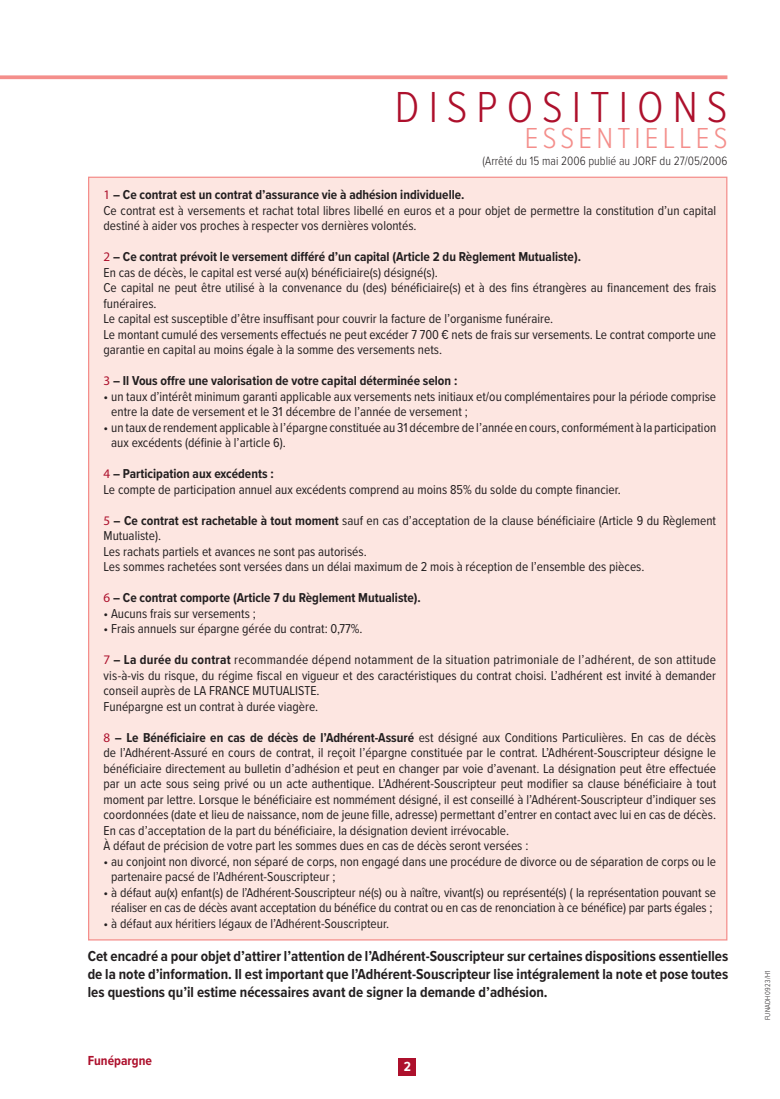
<style>
.page{position:relative;width:780px;height:1099px;background:#fff}
.page>*{position:absolute;margin:0;border:0;box-sizing:border-box;transform-origin:0 0}
.t1{font:300 45px "Proxima Nova Cond";letter-spacing:.2em;color:#ad102c}
.t2{font:300 30px "Proxima Nova Cond";letter-spacing:.14em;color:#f48e8b}
.t3{font:700 15px/18px "Proxima Nova Cond";color:#231f20;text-align:justify}
.t4{font:700 13.75px "Proxima Nova Cond";color:#fff}
.t5{font:700 13.62px "Proxima Nova Cond";color:#ad102c}
.t6{font:13.38px/15.5px "Proxima Nova Cond";color:#231f20}
.t7{font:700 13.38px "Proxima Nova Cond";color:#231f20}
.t8{font:300 12.5px "Proxima Nova Cond";color:#231f20}
.t9{font:300 7.5px "Proxima Nova Cond";letter-spacing:.04em;color:#231f20}
.s1{font-family:"Myriad Pro";font-weight:400;font-size:13.12px;color:#ad102c}
.s2{font-family:"Myriad Pro";font-size:13.12px;color:#ad102c}
.s3{font-weight:700}
</style>
<div class="page">
<div style="left:398px;top:1057px;width:18px;height:18px;background:#ad102c"></div>
<div style="left:88px;top:177px;width:639px;height:763px;background:#fde6e1;border:1px solid #f48e8b"></div>
<svg style="left:0;top:75px;width:727px;height:4px;fill:#f48e8b"></svg>
<p class="t1" style="left:395px;top:74px;width:334px">DISPOSITIONS</p>
<p class="t2" style="left:525px;top:116px;width:204px">ESSENTIELLES</p>
<p class="t8" style="left:482px;top:152px;width:246px">(Arrêté du 15 mai 2006 publié au JORF du 27/05/2006</p>
<p class="t7" style="left:103px;top:185px;width:362px"><span class="s1">1</span> – Ce contrat est un contrat d’assurance vie à adhésion individuelle.</p>
<p class="t6" style="left:103px;top:202px;width:614px">Ce contrat est à versements et rachat total libres libellé en euros et a pour objet de permettre la constitution d’un capital destiné à aider vos proches à respecter vos dernières volontés.</p>
<p class="t7" style="left:103px;top:247px;width:479px"><span class="s1">2</span> – Ce contrat prévoit le versement différé d’un capital (Article 2 du Règlement Mutualiste).</p>
<p class="t6" style="left:103px;top:264px;width:336px">En cas de décès, le capital est versé au(x) bénéficiaire(s) désigné(s).</p>
<p class="t6" style="left:103px;top:279px;width:614px">Ce capital ne peut être utilisé à la convenance du (des) bénéficiaire(s) et à des fins étrangères au financement des frais funéraires.</p>
<p class="t6" style="left:103px;top:310px;width:451px">Le capital est susceptible d’être insuffisant pour couvrir la facture de l’organisme funéraire.</p>
<p class="t6" style="left:103px;top:326px;width:614px">Le montant cumulé des versements effectués ne peut excéder 7 700 € nets de frais sur versements. Le contrat comporte une garantie en capital au moins égale à la somme des versements nets.</p>
<p class="t7" style="left:103px;top:371px;width:355px"><span class="s1">3</span> – Il Vous offre une valorisation de votre capital déterminée selon :</p>
<p class="t6" style="left:111px;top:388px;width:606px;text-indent:-8px">• un taux d’intérêt minimum garanti applicable aux versements nets initiaux et/ou complémentaires pour la période comprise entre la date de versement et le 31 décembre de l’année de versement ;</p>
<p class="t6" style="left:111px;top:419px;width:606px;text-indent:-8px">• un taux de rendement applicable à l’épargne constituée au 31 décembre de l’année en cours, conformément à la participation aux excédents (définie à l’article 6).</p>
<p class="t7" style="left:103px;top:464px;width:172px"><span class="s1">4</span> – Participation aux excédents :</p>
<p class="t6" style="left:103px;top:481px;width:518px">Le compte de participation annuel aux excédents comprend au moins 85% du solde du compte financier.</p>
<p class="t6" style="left:103px;top:512px;width:614px"><span class="s2">5</span> <span class="s3">– Ce contrat est rachetable à tout moment</span> sauf en cas d’acceptation de la clause bénéficiaire (Article 9 du Règlement<br>Mutualiste).</p>
<p class="t6" style="left:103px;top:543px;width:265px">Les rachats partiels et avances ne sont pas autorisés.</p>
<p class="t6" style="left:103px;top:558px;width:542px">Les sommes rachetées sont versées dans un délai maximum de 2 mois à réception de l’ensemble des pièces.</p>
<p class="t7" style="left:103px;top:588px;width:319px"><span class="s1">6</span> – Ce contrat comporte (Article 7 du Règlement Mutualiste).</p>
<p class="t6" style="left:103px;top:605px;width:154px">• Aucuns frais sur versements ;</p>
<p class="t6" style="left:103px;top:620px;width:260px">• Frais annuels sur épargne gérée du contrat: 0,77%.</p>
<p class="t6" style="left:103px;top:651px;width:614px;text-align:justify"><span class="s2">7</span> <span class="s3">– La durée du contrat</span> recommandée dépend notamment de la situation patrimoniale de l’adhérent, de son attitude vis-à-vis du risque, du régime fiscal en vigueur et des caractéristiques du contrat choisi. L’adhérent est invité à demander conseil auprès de LA FRANCE MUTUALISTE.</p>
<p class="t6" style="left:103px;top:698px;width:216px">Funépargne est un contrat à durée viagère.</p>
<p class="t6" style="left:103px;top:729px;width:614px;text-align:justify"><span class="s2">8</span> <span class="s3">– Le Bénéficiaire en cas de décès de l’Adhérent-Assuré</span> est désigné aux Conditions Particulières. En cas de décès de l’Adhérent-Assuré en cours de contrat, il reçoit l’épargne constituée par le contrat. L’Adhérent-Souscripteur désigne le bénéficiaire directement au bulletin d’adhésion et peut en changer par voie d’avenant. La désignation peut être effectuée par un acte sous seing privé ou un acte authentique. L’Adhérent-Souscripteur peut modifier sa clause bénéficiaire à tout moment par lettre. Lorsque le bénéficiaire est nommément désigné, il est conseillé à l’Adhérent-Souscripteur d’indiquer ses coordonnées (date et lieu de naissance, nom de jeune fille, adresse) permettant d’entrer en contact avec lui en cas de décès.</p>
<p class="t6" style="left:103px;top:822px;width:407px">En cas d’acceptation de la part du bénéficiaire, la désignation devient irrévocable.</p>
<p class="t6" style="left:103px;top:837px;width:426px">À défaut de précision de votre part les sommes dues en cas de décès seront versées :</p>
<p class="t6" style="left:111px;top:853px;width:606px;text-indent:-8px">• au conjoint non divorcé, non séparé de corps, non engagé dans une procédure de divorce ou de séparation de corps ou le partenaire pacsé de l’Adhérent-Souscripteur ;</p>
<p class="t6" style="left:103px;top:884px;width:614px;text-align:center">• à défaut au(x) enfant(s) de l’Adhérent-Souscripteur né(s) ou à naître, vivant(s) ou représenté(s) ( la représentation pouvant se réaliser en cas de décès avant acceptation du bénéfice du contrat ou en cas de renonciation à ce bénéfice) par parts égales ;</p>
<p class="t6" style="left:103px;top:915px;width:287px">• à défaut aux héritiers légaux de l’Adhérent-Souscripteur.</p>
<p class="t3" style="left:88px;top:947px;width:642px">Cet encadré a pour objet d’attirer l’attention de l’Adhérent-Souscripteur sur certaines dispositions essentielles de la note d’information. Il est important que l’Adhérent-Souscripteur lise intégralement la note et pose toutes les questions qu’il estime nécessaires avant de signer la demande d’adhésion.</p>
<p class="t5" style="left:88px;top:1050px;width:66px">Funépargne</p>
<p class="t4" style="left:404px;top:1056px;width:9px">2</p>
<p class="t9" style="left:762px;top:1020px;width:51px;rotate:-90deg">FUNADH0923/H1</p>
</div>
